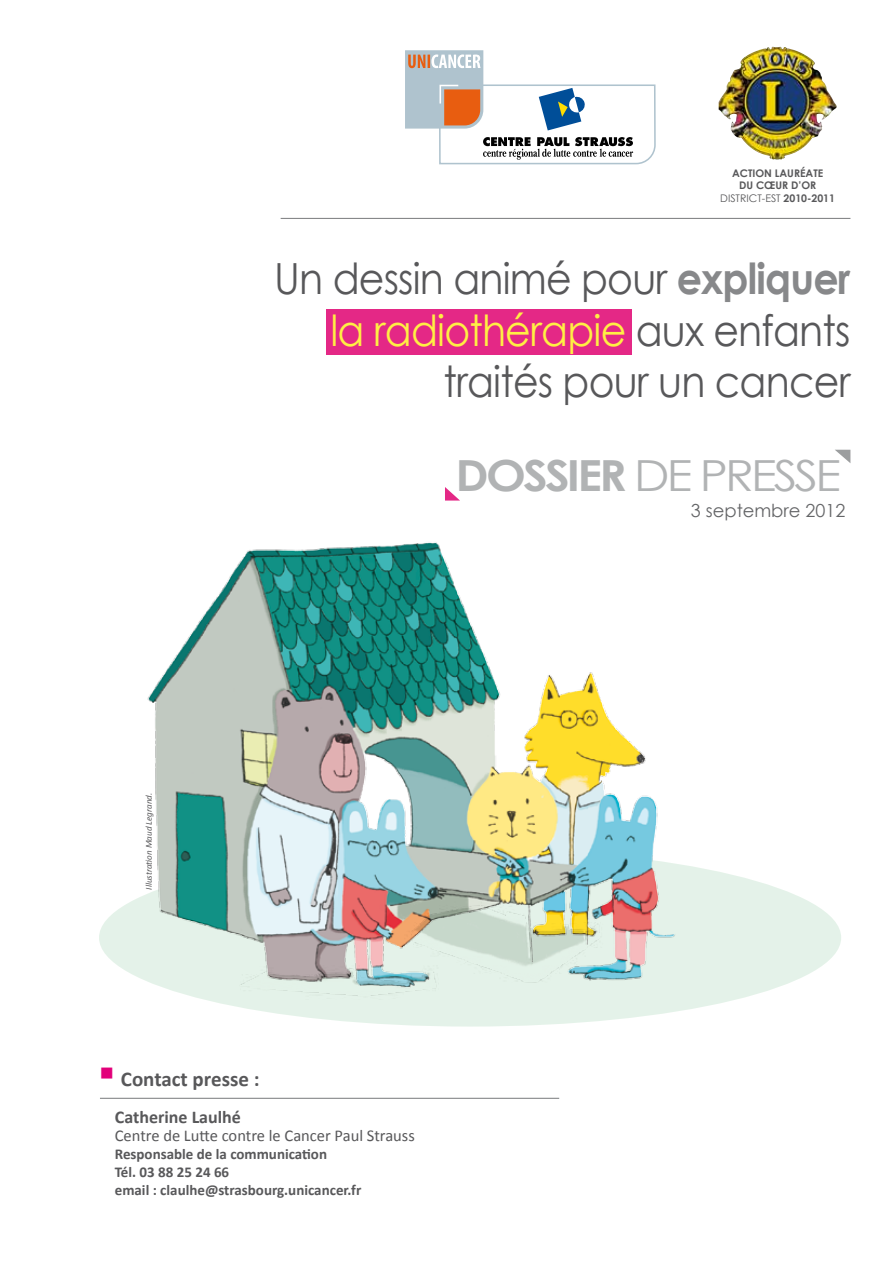
<style>
.page{position:relative;width:893px;height:1263px;background:#fff}
.page>*{position:absolute;margin:0;border:0;box-sizing:border-box;transform-origin:0 0}
.t1{font:42.9px/51.4px "Century Gothic";letter-spacing:-.02em;color:#58585a;text-align:right;scale:.92 1}
.t2{font:42.9px "Century Gothic";letter-spacing:-.06em;color:#b1b3b4;scale:1.11 1}
.t3{font:700 21px "Calibri";color:#58585a}
.t4{font:700 18px "Calibri";color:#58585a}
.t5{font:18px "Century Gothic";color:#646567}
.t6{font:16.5px "Calibri";color:#58585a}
.t7{font:700 15px/18px "Calibri";color:#58585a}
.t8{font:700 10.5px "Century Gothic";color:#58585a}
.t9{font:10.5px "Century Gothic";color:#58585a}
.t10{font:italic 9px "Calibri";color:#58585a}
.s1{font-weight:700}
.s2{font-weight:700;color:#87888a}
.s3{color:#ffef44}
</style>
<div class="page">
<hr style="left:281px;top:218px;width:569px;height:1px;background:#87888a">
<hr style="left:100px;top:1098px;width:459px;height:1px;background:#87888a">
<div style="left:326px;top:309px;width:306px;height:46px;background:#e42886"></div>
<svg style="left:445px;top:487px;width:15px;height:14px"></svg>
<svg style="left:835px;top:450px;width:15px;height:13px"></svg>
<svg style="left:405px;top:50px;width:251px;height:115px"></svg>
<img style="left:719px;top:47px;width:103px;height:113px">
<div style="left:99px;top:849px;width:742px;height:177px;background:#e4f2e9;border-radius:50%"></div>
<img style="left:138px;top:542px;width:538px;height:470px">
<p class="t8" style="left:732px;top:165px;width:91px">ACTIO N LAURéATE</p>
<p class="t8" style="left:739px;top:178px;width:71px">DU CŒUR D’OR</p>
<p class="t9" style="left:720px;top:191px;width:116px">DISTRICT-EST <span class="s1">2010-2011</span></p>
<h1 class="t1" style="left:274px;top:252px;width:629px">Un dessin animé pour <span class="s2">expliquer </span><span class="s3">la radiothérapie</span> aux enfants traités pour un cancer</h1>
<h1 class="t2" style="left:456px;top:445px;width:343px"><span class="s1">dossier</span> de pressE</h1>
<p class="t5" style="left:691px;top:498px;width:156px">3 septembre 2012</p>
<p class="t10" style="left:143px;top:890px;width:98px;rotate:-90deg">Illustration Maud Legrand.</p>
<h2 class="t3" style="left:100px;top:1066px;width:161px"><sup>■</sup> Contact presse :</h2>
<p class="t4" style="left:115px;top:1106px;width:128px">Catherine Laulhé</p>
<p class="t6" style="left:115px;top:1126px;width:302px">Centre de Lutte contre le Cancer Paul Strauss</p>
<p class="t7" style="left:115px;top:1145px;width:248px">Responsable de la communication<br>Tél. 03 88 25 24 66<br>email : claulhe@strasbourg.unicancer.fr</p>
</div>
